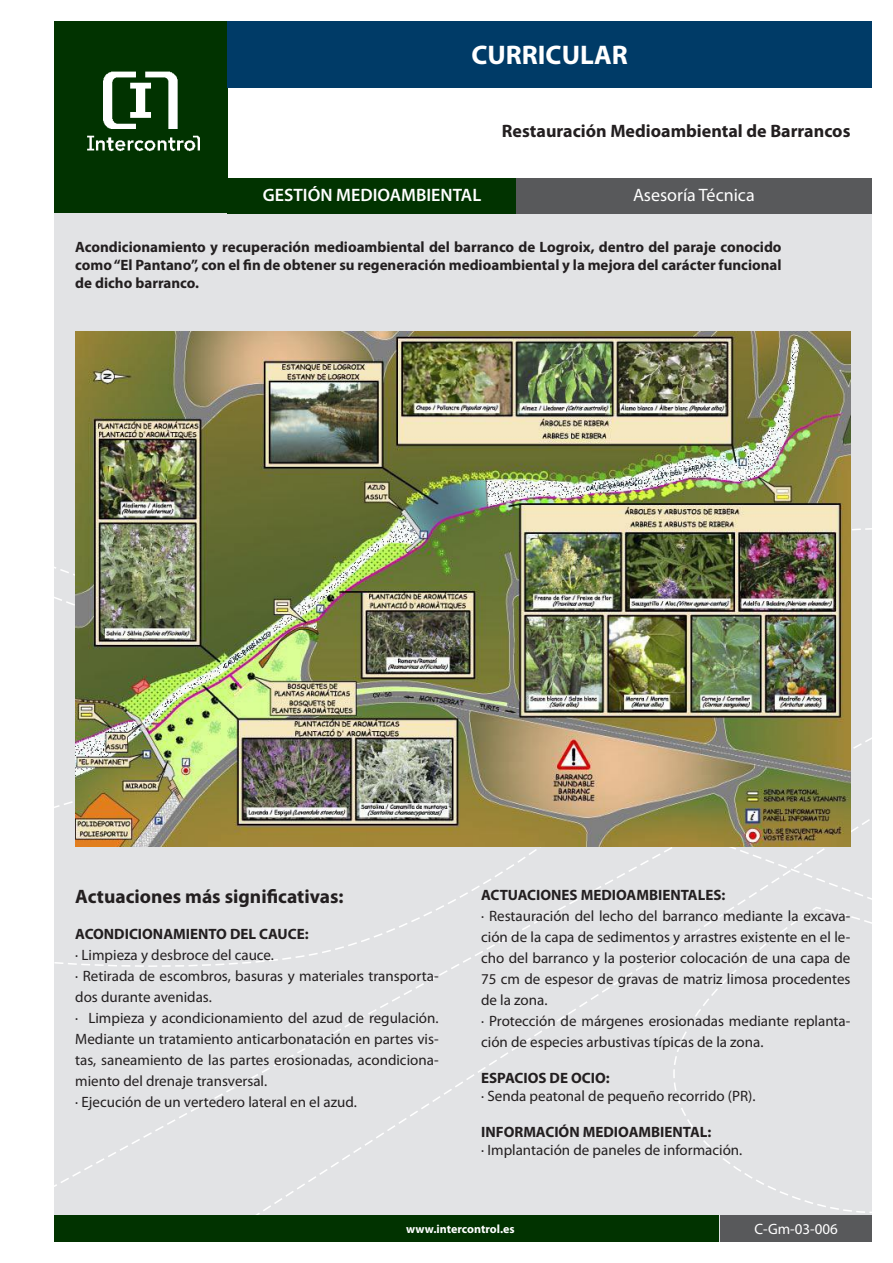
<style>
.page{position:relative;width:893px;height:1263px;background:#fff}
.page>*{position:absolute;margin:0;border:0;box-sizing:border-box;transform-origin:0 0}
.t1{font:700 27px "Myriad Pro";color:#fff}
.t2{font:700 19.5px "Myriad Pro";color:#231f20}
.t3{font:700 18px "Myriad Pro";color:#231f20}
.t4{font:600 18px "Myriad Pro";color:#fff}
.t5{font:18px "Myriad Pro";color:#fff}
.t6{font:15px/21px "Myriad Pro";color:#231f20}
.t7{font:700 15px/18px "Myriad Pro";color:#231f20;text-align:justify}
.t8{font:15px "Myriad Pro";color:#fff}
.t9{font:700 12px "Myriad Pro";color:#fff}
</style>
<div class="page">
<div style="left:54px;top:205px;width:818px;height:1037px;background:#e2e3e5"></div>
<svg style="left:54px;top:801px;width:513px;height:153px"></svg>
<svg style="left:672px;top:907px;width:200px;height:306px"></svg>
<svg style="left:821px;top:804px;width:51px;height:230px"></svg>
<div style="left:54px;top:1215px;width:665px;height:27px;background:#013300"></div>
<div style="left:721px;top:1215px;width:151px;height:27px;background:#58595b"></div>
<div style="left:227px;top:178px;width:289px;height:35px;background:#013300"></div>
<div style="left:54px;top:21px;width:173px;height:192px;background:#013300"></div>
<div style="left:227px;top:21px;width:645px;height:67px;background:#003b67"></div>
<img style="left:104px;top:72px;width:74px;height:56px">
<img style="left:87px;top:135px;width:112px;height:17px">
<div style="left:516px;top:178px;width:356px;height:35px;background:#58595b"></div>
<img style="left:75px;top:332px;width:775px;height:514px">
<p class="t1" style="left:471px;top:37px;width:158px">CURRICULAR</p>
<p class="t4" style="left:263px;top:183px;width:220px">GESTIÓN MEDIOAMBIENTAL</p>
<p class="t3" style="left:502px;top:119px;width:350px">Restauración Medioambiental de Barrancos</p>
<p class="t5" style="left:633px;top:183px;width:123px">Asesoría Técnica</p>
<p class="t7" style="left:75px;top:237px;width:708px">Acondicionamiento y recuperación medioambiental del barranco de Logroix, dentro del paraje conocido como “El Pantano”, con el fin de obtener su regeneración medioambiental y la mejora del carácter funcional de dicho barranco.</p>
<p class="t2" style="left:75px;top:884px;width:270px">Actuaciones más significativas:</p>
<p class="t7" style="left:75px;top:925px;width:235px">ACONDICIONAMIENTO DEL CAUCE:</p>
<p class="t6" style="left:75px;top:945px;width:200px">· Limpieza y desbroce del cauce.</p>
<p class="t6" style="left:75px;top:966px;width:365px">· Retirada de escombros, basuras y materiales transporta&shy;dos durante avenidas.</p>
<p class="t6" style="left:75px;top:1008px;width:365px;text-align:justify">· Limpieza y acondicionamiento del azud de regulación.<br>Mediante un tratamiento anticarbonatación en partes vis&shy;tas, saneamiento de las partes erosionadas, acondiciona&shy;miento del drenaje transversal.</p>
<p class="t6" style="left:75px;top:1092px;width:283px">· Ejecución de un vertedero lateral en el azud.</p>
<p class="t7" style="left:481px;top:885px;width:246px">ACTUACIONES MEDIOAMBIENTALES:</p>
<p class="t6" style="left:481px;top:905px;width:371px;text-align:justify">· Restauración del lecho del barranco mediante la excava&shy;ción de la capa de sedimentos y arrastres existente en el le&shy;cho del barranco y la posterior colocación de una capa de 75 cm de espesor de gravas de matriz limosa procedentes de la zona.</p>
<p class="t6" style="left:481px;top:1010px;width:371px">· Protección de márgenes erosionadas mediante replanta&shy;ción de especies arbustivas típicas de la zona.</p>
<p class="t7" style="left:481px;top:1068px;width:130px">ESPACIOS DE OCIO:</p>
<p class="t6" style="left:481px;top:1085px;width:276px">· Senda peatonal de pequeño recorrido (PR).</p>
<p class="t7" style="left:481px;top:1122px;width:232px">INFORMACIÓN MEDIOAMBIENTAL:</p>
<p class="t6" style="left:481px;top:1139px;width:263px">· Implantación de paneles de información.</p>
<p class="t9" style="left:406px;top:1221px;width:110px">www.intercontrol.es</p>
<p class="t8" style="left:754px;top:1219px;width:85px">C-Gm-03-006</p>
</div>
